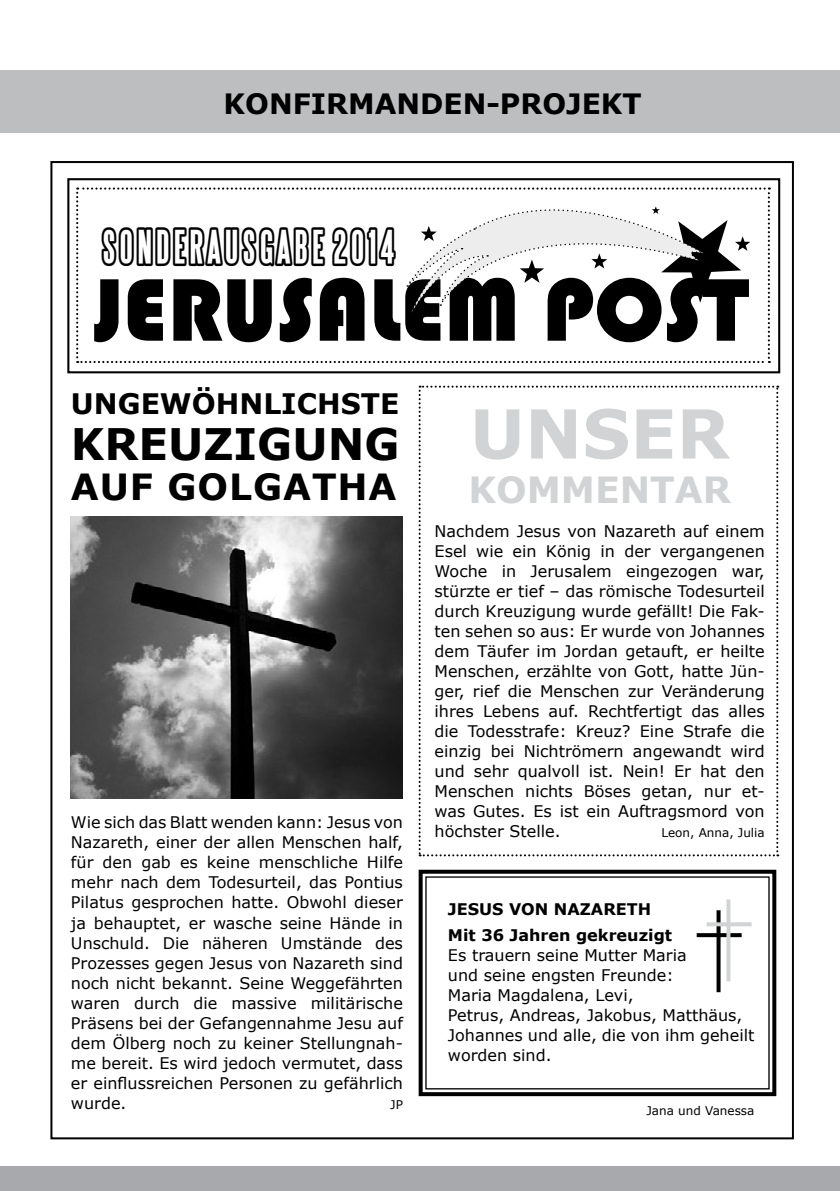
<style>
.page{position:relative;width:840px;height:1191px;background:#fff}
.page>*{position:absolute;margin:0;border:0;box-sizing:border-box;transform-origin:0 0}
.t1{font:92px "Bauhaus 93";color:#000}
.t2{font:700 67.6px "Verdana";color:#d1d3d4}
.t3{font:700 43.4px "Verdana";color:#000}
.t4{font:40.8px "Steelfish Outline";color:#000}
.t5{font:700 36px "Verdana";color:#000}
.t6{font:700 36px "Verdana";color:#d1d3d4}
.t7{font:700 28.2px "Verdana";color:#000}
.t8{font:700 28px "Verdana";color:#000}
.t9{font:16px/20px "Verdana";color:#000;text-align:justify}
.t10{font:700 16px/26px "Verdana";color:#000}
.t11{font:12px "Verdana";color:#000}
</style>
<div class="page">
<div style="left:0;top:1166px;width:839px;height:25px;background:#a7a9ac"></div>
<div style="left:0;top:71px;width:839px;height:62px;background:#bcbec0"></div>
<svg style="left:418px;top:386px;width:359px;height:470px"></svg>
<svg style="left:418px;top:869px;width:359px;height:228px"></svg>
<div style="left:425px;top:876px;width:344px;height:213px;border:1px solid #000"></div>
<img style="left:71px;top:516px;width:332px;height:282px">
<div style="left:67px;top:178px;width:712px;height:195px;border:2px solid #000"></div>
<svg style="left:407px;top:178px;width:296px;height:3px"></svg>
<svg style="left:76px;top:187px;width:693px;height:176px"></svg>
<svg style="left:716px;top:910px;width:4px;height:82px"></svg>
<svg style="left:696px;top:933px;width:45px;height:4px"></svg>
<svg style="left:726px;top:899px;width:4px;height:82px"></svg>
<svg style="left:706px;top:922px;width:45px;height:4px"></svg>
<h3 class="t8" style="left:223px;top:84px;width:45px">KONFIRMANDEN</h3>
<h3 class="t8" style="left:486px;top:84px;width:55px">-PROJEKT</h3>
<h3 class="t4" style="left:100px;top:221px;width:297px">SONDERAUSGABE 2014</h3>
<h1 class="t1" style="left:95px;top:258px;width:656px">JERUSALEM POST</h1>
<h3 class="t7" style="left:71px;top:384px;width:46px">UNGEWÖHNLICHSTE</h3>
<h3 class="t3" style="left:71px;top:414px;width:67px">KREUZIGUNG</h3>
<h3 class="t5" style="left:71px;top:462px;width:28px">AUF</h3>
<h3 class="t5" style="left:167px;top:462px;width:60px">GOLGATHA</h3>
<p class="t9" style="left:71px;top:812px;width:333px">Wie sich das Blatt wenden kann: Jesus von Nazareth, einer der allen Menschen half, für den gab es keine menschliche H ilfe mehr nach dem Todesurteil, das Pontius Pilatus gesprochen hatte. Obwohl dieser ja behauptet, er wasche seine Hände in Unschuld. Die näheren Umstände des Prozesses gegen Jesus von N azareth sind noch nicht bekannt. Seine Weggefährten waren durch die massive militärische Präsens bei der Gefangennahme Jesu auf dem Ölberg noch zu keiner Stellungnah&shy;me bereit. Es wird jedoch vermutet, dass er einflussreichen Personen zu gefährlich wurde.</p>
<p class="t11" style="left:390px;top:1096px;width:14px">JP</p>
<h2 class="t2" style="left:469px;top:386px;width:106px">UNSER</h2>
<h3 class="t6" style="left:468px;top:464px;width:58px">KOMMENTAR</h3>
<p class="t9" style="left:434px;top:520px;width:331px">Nachdem Jesus von Nazareth auf einem Esel wie ein König in der vergangenen Woche in Jerusalem eingezogen war, stürzte er tief – das römische Todesurteil durch Kreuzigung wurde gefällt! Die Fak&shy;ten sehen so aus: Er wurde von Johannes dem Täufer im Jordan getauft, er heilte Menschen, erzählte von Gott, hatte Jün&shy;ger, rief die Menschen zur Veränderung ihres Lebens auf. Rechtfertigt das alles die Todesstrafe: Kreuz? Eine Strafe die einzig bei N ichtrömern angewandt wird und sehr qualvoll ist. Nein! Er hat den Menschen nichts Böses getan, nur et&shy;was Gutes. Es ist ein Auftragsmord von höchster Stelle.</p>
<p class="t11" style="left:661px;top:824px;width:105px">Leon, Anna, Julia</p>
<p class="t10" style="left:447px;top:896px;width:22px">JESUS</p>
<p class="t10" style="left:508px;top:896px;width:14px">VON</p>
<p class="t10" style="left:447px;top:896px;width:226px;text-indent:106px">NAZARETH<br>MIT 36 JAHREN GEKREUZIGT</p>
<p class="t9" style="left:447px;top:945px;width:308px;text-align:left">Es trauern seine Mutter Maria<br>und seine engsten Freunde:<br>Maria Magdalena, Levi,<br>Petrus, Andreas, Jakobus, Matthäus,<br>Johannes und alle, die von ihm geheilt worden sind.</p>
<p class="t11" style="left:646px;top:1102px;width:109px">Jana und Vanessa</p>
</div>
